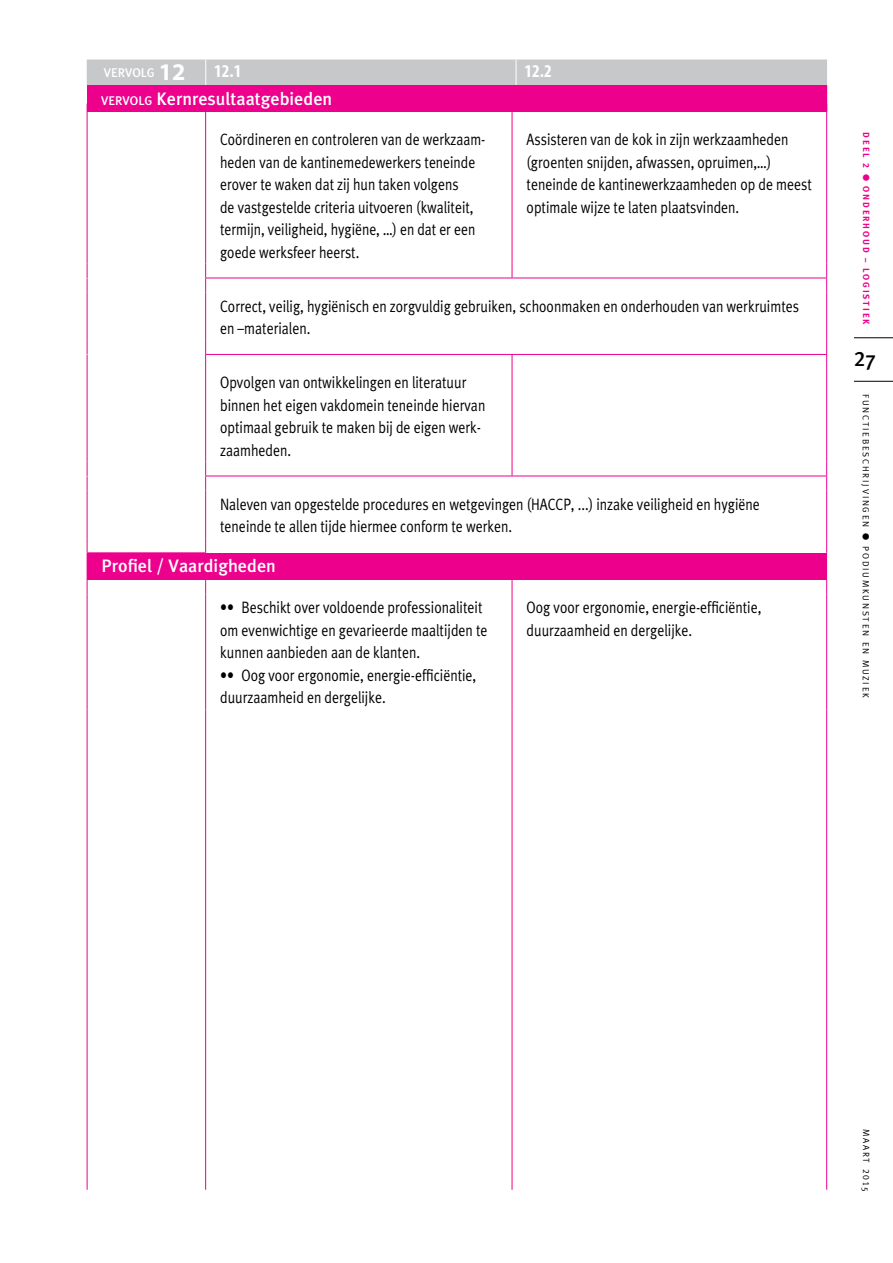
<style>
.page{position:relative;width:893px;height:1263px;background:#fff}
.page>*{position:absolute;margin:0;border:0;box-sizing:border-box;transform-origin:0 0}
.t1{font:500 21px "Carphone";color:#000}
.t2{font:500 18px "Carphone";color:#fff}
.t3{font:700 condensed 18px "Myriad Pro";color:#fff}
.t4{font:condensed 16.5px/22.5px "Carphone";color:#000;scale:1.2 1}
.t5{font:condensed 16.5px/22.5px "Carphone";color:#000;scale:1.19 1}
.t6{font:500 12.6px "Carphone";color:#fff}
.t7{font:9px "Carphone";letter-spacing:.2em;color:#000}
.t8{font:700 9px "Carphone";letter-spacing:.2em;color:#ec008c}
.s1{font-family:"Myriad Pro";font-weight:700;font-size:24px}
.s2{font-family:"Myriad Pro";font-weight:700;font-stretch:condensed;font-size:18px}
.s3{font-size:12.6px}
</style>
<div class="page">
<hr style="left:854px;top:337px;width:38px;height:1px;background:#000">
<hr style="left:854px;top:381px;width:38px;height:1px;background:#000">
<svg style="left:512px;top:264px;width:1px;height:14px"></svg>
<hr style="left:205px;top:278px;width:307px;height:1px;background:#ec008c">
<hr style="left:512px;top:278px;width:315px;height:1px;background:#ec008c">
<hr style="left:87px;top:104px;width:1px;height:160px;background:#ec008c">
<hr style="left:205px;top:104px;width:1px;height:160px;background:#ec008c">
<hr style="left:826px;top:104px;width:1px;height:160px;background:#ec008c">
<hr style="left:512px;top:104px;width:1px;height:160px;background:#ec008c">
<svg style="left:205px;top:264px;width:1px;height:29px"></svg>
<svg style="left:826px;top:264px;width:1px;height:29px"></svg>
<hr style="left:205px;top:293px;width:1px;height:47px;background:#ec008c">
<hr style="left:826px;top:293px;width:1px;height:47px;background:#ec008c">
<svg style="left:87px;top:264px;width:1px;height:29px"></svg>
<hr style="left:87px;top:293px;width:1px;height:47px;background:#ec008c">
<hr style="left:205px;top:354px;width:622px;height:1px;background:#ec008c">
<svg style="left:205px;top:340px;width:1px;height:29px"></svg>
<svg style="left:512px;top:355px;width:1px;height:14px"></svg>
<hr style="left:205px;top:369px;width:1px;height:93px;background:#ec008c">
<hr style="left:512px;top:369px;width:1px;height:93px;background:#ec008c">
<svg style="left:512px;top:462px;width:1px;height:14px"></svg>
<hr style="left:205px;top:476px;width:307px;height:1px;background:#ec008c">
<hr style="left:512px;top:476px;width:315px;height:1px;background:#ec008c">
<svg style="left:87px;top:340px;width:1px;height:29px"></svg>
<hr style="left:87px;top:369px;width:1px;height:93px;background:#ec008c">
<hr style="left:826px;top:369px;width:1px;height:93px;background:#ec008c">
<svg style="left:826px;top:340px;width:1px;height:29px"></svg>
<svg style="left:205px;top:462px;width:1px;height:29px"></svg>
<svg style="left:826px;top:462px;width:1px;height:29px"></svg>
<hr style="left:205px;top:491px;width:1px;height:47px;background:#ec008c">
<hr style="left:826px;top:491px;width:1px;height:47px;background:#ec008c">
<svg style="left:205px;top:538px;width:1px;height:14px"></svg>
<svg style="left:87px;top:462px;width:1px;height:29px"></svg>
<hr style="left:87px;top:491px;width:1px;height:47px;background:#ec008c">
<hr style="left:87px;top:552px;width:119px;height:1px;background:#ec008c">
<div style="left:87px;top:553px;width:739px;height:27px;background:#ec008c"></div>
<svg style="left:205px;top:580px;width:1px;height:14px"></svg>
<svg style="left:512px;top:580px;width:1px;height:14px"></svg>
<hr style="left:87px;top:709px;width:1px;height:481px;background:#ec008c">
<hr style="left:205px;top:594px;width:1px;height:115px;background:#ec008c">
<hr style="left:512px;top:709px;width:1px;height:481px;background:#ec008c">
<hr style="left:826px;top:709px;width:1px;height:481px;background:#ec008c">
<svg style="left:87px;top:538px;width:1px;height:56px"></svg>
<hr style="left:87px;top:594px;width:1px;height:115px;background:#ec008c">
<hr style="left:512px;top:594px;width:1px;height:115px;background:#ec008c">
<hr style="left:826px;top:594px;width:1px;height:115px;background:#ec008c">
<svg style="left:826px;top:538px;width:1px;height:56px"></svg>
<hr style="left:205px;top:709px;width:1px;height:481px;background:#ec008c">
<svg style="left:87px;top:60px;width:740px;height:51px;background:#d962aa"></svg>
<p class="t6" style="left:104px;top:66px;width:139px">VERVOLG <span class="s1">12</span> <span class="s2">12.1</span></p>
<p class="t3" style="left:525px;top:60px;width:29px">12.2</p>
<p class="t2" style="left:101px;top:88px;width:232px"><span class="s3">VERVOLG</span> Kernresultaatgebieden</p>
<p class="t5" style="left:220px;top:128px;width:224px">Coördineren en controleren van de werkzaam&shy;heden van de kantinemedewerkers teneinde erover te waken dat zij hun taken volgens<br>de vastgestelde criteria uitvoeren (kwaliteit, termijn, veiligheid, hygiëne, …) en dat er een goede werksfeer heerst.</p>
<p class="t4" style="left:527px;top:128px;width:239px">Assisteren van de kok in zijn werkzaamheden (groenten snijden, afwassen, opruimen,…) teneinde de kantinewerkzaamheden op de meest optimale wijze te laten plaatsvinden.</p>
<p class="t4" style="left:220px;top:294px;width:484px">Correct, veilig, hygiënisch en zorgvuldig gebruiken, schoonmaken en onderhouden van werkruimtes en –materialen.</p>
<p class="t4" style="left:220px;top:371px;width:222px">Opvolgen van ontwikkelingen en literatuur binnen het eigen vakdomein teneinde hiervan optimaal gebruik te maken bij de eigen werk&shy;zaamheden.</p>
<p class="t4" style="left:220px;top:492px;width:451px">Naleven van opgestelde procedures en wetgevingen (HACCP, ...) inzake veiligheid en hygiëne teneinde te allen tijde hiermee conform te werken.</p>
<p class="t2" style="left:102px;top:555px;width:176px">Profiel / Vaardigheden</p>
<p class="t4" style="left:220px;top:596px;width:224px">•• Beschikt over voldoende professionaliteit om evenwichtige en gevarieerde maaltijden te kunnen aanbieden aan de klanten.</p>
<p class="t4" style="left:220px;top:664px;width:215px">•• Oog voor ergonomie, energie-efficiëntie, duurzaamheid en dergelijke.</p>
<p class="t4" style="left:527px;top:596px;width:197px">Oog voor ergonomie, energie-efficiëntie, duurzaamheid en dergelijke.</p>
<p class="t8" style="left:871px;top:132px;width:194px;rotate:90deg">DEEL 2 ● ONDERHOUD – LOGISTIEK</p>
<p class="t1" style="left:854px;top:346px;width:23px">27</p>
<p class="t7" style="left:871px;top:394px;width:305px;rotate:90deg">FUNCTIEBESCHRIJVINGEN ● PODIUMKUNSTEN EN MUZIEK</p>
<p class="t7" style="left:872px;top:1128px;width:65px;rotate:90deg">MAART 2015</p>
</div>
